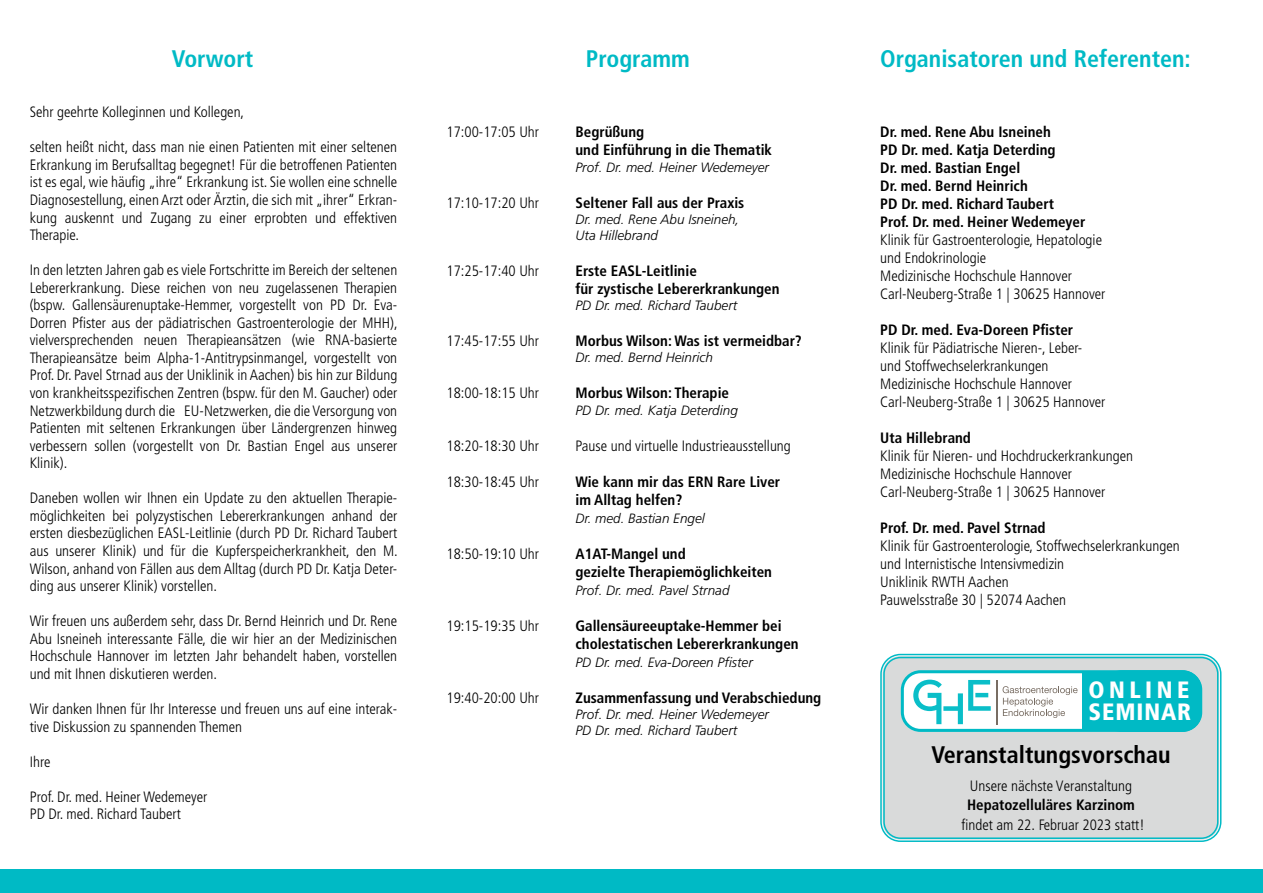
<style>
.page{position:relative;width:1263px;height:893px;background:#fff}
.page>*{position:absolute;margin:0;border:0;box-sizing:border-box;transform-origin:0 0}
.t1{font:700 condensed 24px "Frutiger LT";color:#00bac5}
.t2{font:700 condensed 24px "Frutiger LT";color:#000}
.t3{font:900 condensed 23.55px/21.6px "Frutiger LT";letter-spacing:.04em;color:#fff}
.t4{font:300 condensed 15px/17.5px "Frutiger LT";color:#000}
.t5{font:700 condensed 15px/18px "Frutiger LT";color:#000}
.t6{font:italic 300 13.5px/16.2px "Frutiger LT";color:#000}
</style>
<div class="page">
<div style="left:0;top:869px;width:1263px;height:24px;background:#00bac5"></div>
<div style="left:882px;top:656px;width:337px;height:184px;background:#d9dada;border-radius:18px"></div>
<div style="left:880px;top:654px;width:341px;height:188px;border:1px solid #00bac5;border-radius:20px"></div>
<div style="left:883px;top:657px;width:335px;height:182px;border:1px solid #00bac5;border-radius:16px"></div>
<div style="left:902px;top:672px;width:299px;height:58px;background:#fff;border-radius:18px"></div>
<div style="left:901px;top:670px;width:301px;height:62px;border:3px solid #00bac5;border-radius:18px"></div>
<div style="left:1103px;top:672px;width:97px;height:58px;background:#00bac5;border-radius:18px"></div>
<div style="left:1102px;top:670px;width:100px;height:62px;border:3px solid #00bac5;border-radius:18px"></div>
<svg style="left:913px;top:680px;width:78px;height:44px"></svg>
<hr style="left:996px;top:680px;width:1px;height:44px;background:#786d63">
<svg style="left:1002px;top:686px;width:75px;height:32px"></svg>
<div style="left:1082px;top:673px;width:42px;height:56px;background:#00bac5"></div>
<h1 class="t1" style="left:172px;top:45px;width:83px">Vorwort</h1>
<h1 class="t1" style="left:586px;top:45px;width:105px">Programm</h1>
<h1 class="t1" style="left:880px;top:45px;width:312px">Organisatoren und Referenten:</h1>
<p class="t4" style="left:30px;top:103px;width:216px">Sehr geehrte Kolleginnen und Kollegen,</p>
<p class="t4" style="left:30px;top:139px;width:369px;text-align:justify">selten heißt nicht, dass man nie einen Patienten mit einer seltenen Erkrankung im Berufsalltag begegnet! Für die betroffenen Patienten ist es egal, wie häufig „ihre“ Erkrankung ist. Sie wollen eine schnelle Diagnosestellung, einen Arzt oder Ärztin, die sich mit „ihrer“ Erkran&shy;kung auskennt und Zugang zu einer erprobten und effektiven Therapie.</p>
<p class="t4" style="left:30px;top:261px;width:369px;text-align:justify">In den letzten Jahren gab es viele Fortschritte im Bereich der seltenen Lebererkrankung. Diese reichen von neu zugelassenen Therapien (bspw. Gallensäurenuptake-Hemmer, vorgestellt von PD Dr. Eva-Dorren Pfister aus der pädiatrischen Gastroenterologie der MHH), vielversprechenden neuen Therapieansätzen (wie RNA-basierte Therapieansätze beim Alpha-1-Antitrypsinmangel, vorgestellt von Prof. Dr. Pavel Strnad aus der Uniklinik in Aachen) bis hin zur Bildung von krankheitsspezifischen Zentren (bspw. für den M. Gaucher) oder Netzwerkbildung durch die EU-Netzwerken, die die Versorgung von Patienten mit seltenen Erkrankungen über Ländergrenzen hinweg verbessern sollen (vorgestellt von Dr. Bastian Engel aus unserer Klinik).</p>
<p class="t4" style="left:30px;top:490px;width:369px;text-align:justify">Daneben wollen wir Ihnen ein Update zu den aktuellen Therapie&shy;möglichkeiten bei polyzystischen Lebererkrankungen anhand der ersten diesbezüglichen EASL-Leitlinie (durch PD Dr. Richard Taubert aus unserer Klinik) und für die Kupferspeicherkrankheit, den M.<br>Wilson, anhand von Fällen aus dem Alltag (durch PD Dr. Katja Deter&shy;ding aus unserer Klinik) vorstellen.</p>
<p class="t4" style="left:30px;top:612px;width:369px;text-align:justify">Wir freuen uns außerdem sehr, dass Dr. Bernd Heinrich und Dr. Rene Abu Isneineh interessante Fälle, die wir hier an der Medizinischen Hochschule Hannover im letzten Jahr behandelt haben, vorstellen und mit Ihnen diskutieren werden.</p>
<p class="t4" style="left:30px;top:700px;width:369px">Wir danken Ihnen für Ihr Interesse und freuen uns auf eine interak&shy;tive Diskussion zu spannenden Themen</p>
<p class="t4" style="left:30px;top:753px;width:22px">Ihre</p>
<p class="t4" style="left:30px;top:788px;width:179px">Prof. Dr. med. Heiner Wedemeyer<br>PD Dr. med. Richard Taubert</p>
<p class="t4" style="left:446px;top:124px;width:94px">17:00-17:05 Uhr</p>
<p class="t5" style="left:575px;top:123px;width:198px">Begrüßung<br>und Einführung in die Thematik</p>
<p class="t6" style="left:575px;top:159px;width:195px">Prof. Dr. med. Heiner Wedemeyer</p>
<p class="t4" style="left:446px;top:194px;width:94px">17:10-17:20 Uhr</p>
<p class="t5" style="left:575px;top:193px;width:170px">Seltener Fall aus der Praxis</p>
<p class="t6" style="left:575px;top:211px;width:165px">Dr. med. Rene Abu Isneineh,<br>Uta Hillebrand</p>
<p class="t4" style="left:446px;top:262px;width:94px">17:25-17:40 Uhr</p>
<p class="t5" style="left:575px;top:262px;width:205px">Erste EASL-Leitlinie<br>für zystische Lebererkrankungen</p>
<p class="t6" style="left:575px;top:298px;width:163px">PD Dr. med. Richard Taubert</p>
<p class="t4" style="left:446px;top:332px;width:94px">17:45-17:55 Uhr</p>
<p class="t5" style="left:575px;top:332px;width:228px">Morbus Wilson: Was ist vermeidbar?</p>
<p class="t6" style="left:575px;top:350px;width:139px">Dr. med. Bernd Heinrich</p>
<p class="t4" style="left:446px;top:385px;width:94px">18:00-18:15 Uhr</p>
<p class="t5" style="left:575px;top:384px;width:155px">Morbus Wilson: Therapie</p>
<p class="t6" style="left:575px;top:402px;width:164px">PD Dr. med. Katja Deterding</p>
<p class="t4" style="left:446px;top:437px;width:94px">18:20-18:30 Uhr</p>
<p class="t4" style="left:575px;top:437px;width:217px">Pause und virtuelle Industrieausstellung</p>
<p class="t4" style="left:446px;top:473px;width:94px">18:30-18:45 Uhr</p>
<p class="t5" style="left:575px;top:472px;width:206px">Wie kann mir das ERN Rare Liver im Alltag helfen?</p>
<p class="t6" style="left:575px;top:510px;width:131px">Dr. med. Bastian Engel</p>
<p class="t4" style="left:446px;top:545px;width:94px">18:50-19:10 Uhr</p>
<p class="t5" style="left:575px;top:544px;width:198px">A1AT-Mangel und<br>gezielte Therapiemöglichkeiten</p>
<p class="t6" style="left:575px;top:582px;width:156px">Prof. Dr. med. Pavel Strnad</p>
<p class="t4" style="left:446px;top:617px;width:94px">19:15-19:35 Uhr</p>
<p class="t5" style="left:575px;top:616px;width:225px">Gallensäureeuptake-Hemmer bei cholestatischen Lebererkrankungen</p>
<p class="t6" style="left:575px;top:654px;width:179px">PD Dr. med. Eva-Doreen Pfister</p>
<p class="t4" style="left:446px;top:689px;width:94px">19:40-20:00 Uhr</p>
<p class="t5" style="left:575px;top:688px;width:247px">Zusammenfassung und Verabschiedung</p>
<p class="t6" style="left:575px;top:706px;width:195px">Prof. Dr. med. Heiner Wedemeyer<br>PD Dr. med. Richard Taubert</p>
<p class="t5" style="left:880px;top:123px;width:207px">Dr. med. Rene Abu Isneineh<br>PD Dr. med. Katja Deterding<br>Dr. med. Bastian Engel<br>Dr. med. Bernd Heinrich<br>PD Dr. med. Richard Taubert<br>Prof. Dr. med. Heiner Wedemeyer</p>
<p class="t4" style="left:880px;top:231px;width:227px;line-height:18px">Klinik für Gastroenterologie, Hepatologie und Endokrinologie<br>Medizinische Hochschule Hannover Carl-Neuberg-Straße 1 | 30625 Hannover</p>
<p class="t5" style="left:880px;top:321px;width:194px">PD Dr. med. Eva-Doreen Pfister</p>
<p class="t4" style="left:880px;top:339px;width:227px;line-height:18px">Klinik für Pädiatrische Nieren-, Leber&shy;und Stoffwechselerkrankungen Medizinische Hochschule Hannover Carl-Neuberg-Straße 1 | 30625 Hannover</p>
<p class="t5" style="left:880px;top:429px;width:92px">Uta Hillebrand</p>
<p class="t4" style="left:880px;top:447px;width:254px;line-height:18px">Klinik für Nieren- und Hochdruckerkrankungen<br>Medizinische Hochschule Hannover<br>Carl-Neuberg-Straße 1 | 30625 Hannover</p>
<p class="t5" style="left:880px;top:519px;width:167px">Prof. Dr. med. Pavel Strnad</p>
<p class="t4" style="left:880px;top:537px;width:301px;line-height:18px">Klinik für Gastroenterologie, Stoffwechselerkrankungen und Internistische Intensivmedizin<br>Uniklinik RWTH Aachen<br>Pauwelsstraße 30 | 52074 Aachen</p>
<h2 class="t3" style="left:1088px;top:679px;width:104px">ONLINE<br>SEMINAR</h2>
<h1 class="t2" style="left:931px;top:740px;width:241px">Veranstaltungsvorschau</h1>
<p class="t4" style="left:970px;top:777px;width:164px">Unsere nächste Veranstaltung</p>
<p class="t5" style="left:967px;top:796px;width:169px">Hepatozelluläres Karzinom</p>
<p class="t4" style="left:961px;top:816px;width:185px">findet am 22. Februar 2023 statt!</p>
</div>
